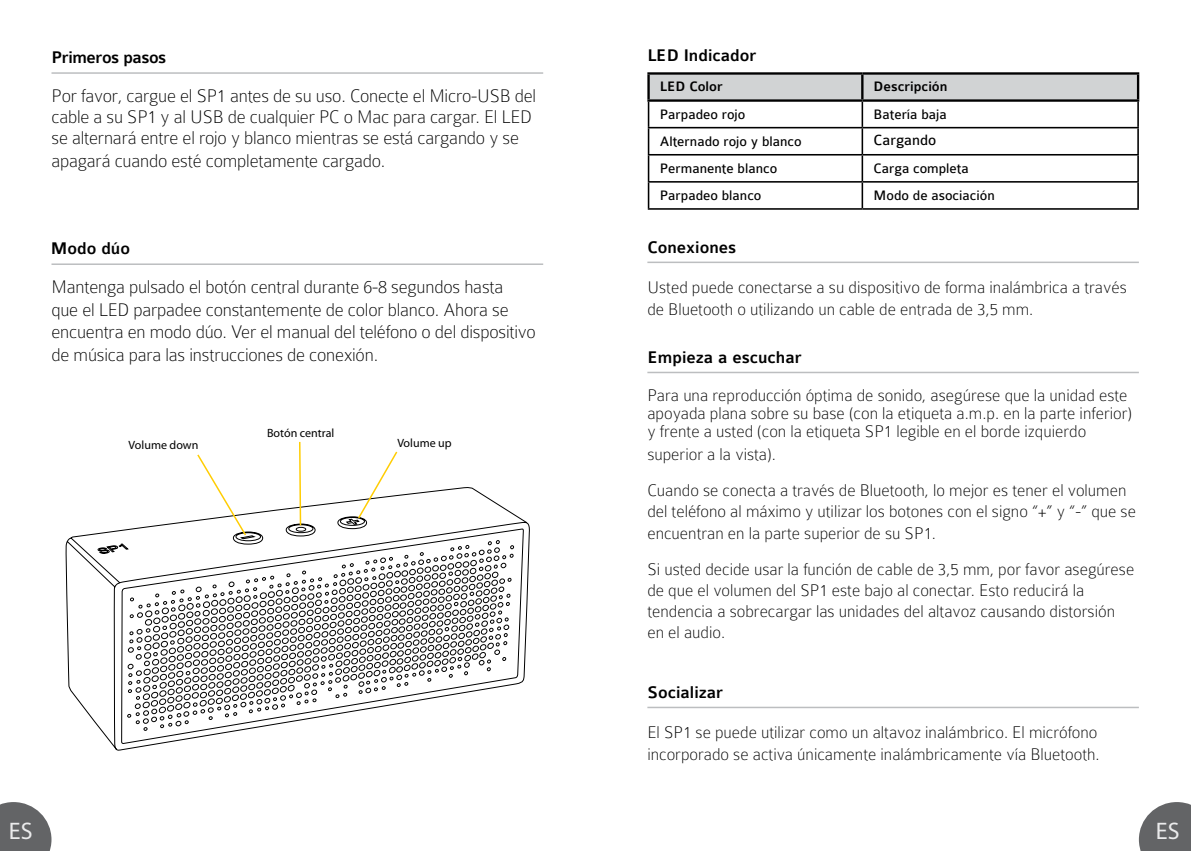
<style>
.page{position:relative;width:1191px;height:851px;background:#fff}
.page>*{position:absolute;margin:0;border:0;box-sizing:border-box;transform-origin:0 0}
.t1{font:24px "Myriad Pro";color:#ebebec}
.t2{font:100 19.5px/21.6px "Colaborate";letter-spacing:-.01em;color:#000}
.t3{font:100 18px/22.5px "Colaborate";color:#000}
.t4{font:500 18px "Colaborate";color:#000}
.t5{font:500 18px "Colaborate";letter-spacing:-.025em;color:#000}
.t6{font:15.6px "Colaborate";color:#000}
.t7{font:14.7px "Colaborate";color:#000}
.t8{font:500 14.7px "Colaborate";color:#000}
.t9{font:12px "Myriad Pro";color:#000}
</style>
<div class="page">
<svg style="left:0;top:802px;width:51px;height:48px;background:#767779"></svg>
<svg style="left:1138px;top:802px;width:53px;height:48px;background:#797a7c"></svg>
<svg style="left:648px;top:75px;width:490px;height:133px"></svg>
<hr style="left:648px;top:208px;width:214px;height:2px;background:#000">
<hr style="left:862px;top:208px;width:276px;height:2px;background:#000">
<hr style="left:647px;top:72px;width:215px;height:3px;background:#000">
<hr style="left:647px;top:75px;width:2px;height:24px;background:#000">
<hr style="left:862px;top:72px;width:277px;height:3px;background:#000">
<hr style="left:861px;top:75px;width:2px;height:24px;background:#000">
<hr style="left:1137px;top:75px;width:2px;height:24px;background:#000">
<hr style="left:647px;top:99px;width:215px;height:3px;background:#000">
<hr style="left:862px;top:99px;width:277px;height:3px;background:#000">
<hr style="left:51px;top:263px;width:492px;height:2px;background:#bcbec0">
<hr style="left:51px;top:72px;width:492px;height:2px;background:#bcbec0">
<hr style="left:647px;top:261px;width:491px;height:2px;background:#bcbec0">
<hr style="left:647px;top:706px;width:491px;height:2px;background:#bcbec0">
<hr style="left:647px;top:371px;width:491px;height:2px;background:#bcbec0">
<svg style="left:65px;top:487px;width:465px;height:264px"></svg>
<svg style="left:97px;top:540px;width:417px;height:190px"></svg>
<svg style="left:146px;top:549px;width:348px;height:171px"></svg>
<svg style="left:248px;top:559px;width:250px;height:139px"></svg>
<svg style="left:196px;top:454px;width:51px;height:83px"></svg>
<hr style="left:299px;top:442px;width:2px;height:83px;background:#ffcd03">
<svg style="left:356px;top:451px;width:43px;height:69px"></svg>
<p class="t5" style="left:51px;top:48px;width:116px">Primeros pasos</p>
<p class="t2" style="left:51px;top:85px;width:486px">Por favor, cargue el SP1 antes de su uso. Conecte el Micro-USB del cable a su SP1 y al USB de cualquier PC o Mac para cargar. El LED se alternará entre el rojo y blanco mientras se está cargando y se apagará cuando esté completamente cargado.</p>
<p class="t4" style="left:647px;top:46px;width:111px">LED Indicador</p>
<p class="t8" style="left:660px;top:79px;width:64px">LED Color</p>
<p class="t8" style="left:873px;top:79px;width:75px">Descripción</p>
<p class="t7" style="left:660px;top:106px;width:87px">Parpadeo rojo</p>
<p class="t7" style="left:873px;top:106px;width:75px">Batería baja</p>
<p class="t7" style="left:660px;top:133px;width:143px">Alternado rojo y blanco</p>
<p class="t6" style="left:873px;top:132px;width:64px">Cargando</p>
<p class="t7" style="left:660px;top:160px;width:119px">Permanente blanco</p>
<p class="t7" style="left:873px;top:160px;width:97px">Carga completa</p>
<p class="t7" style="left:660px;top:187px;width:103px">Parpadeo blanco</p>
<p class="t7" style="left:873px;top:187px;width:123px">Modo de asociación</p>
<p class="t4" style="left:51px;top:239px;width:81px">Modo dúo</p>
<p class="t4" style="left:647px;top:238px;width:90px">Conexiones</p>
<p class="t2" style="left:51px;top:276px;width:486px;line-height:22.5px">Mantenga pulsado el botón central durante 6-8 segundos hasta<br>que el LED parpadee constantemente de color blanco. Ahora se encuentra en modo dúo. Ver el manual del teléfono o del dispositivo de música para las instrucciones de conexión.</p>
<p class="t9" style="left:267px;top:426px;width:69px">Botón central</p>
<p class="t9" style="left:129px;top:438px;width:71px">Volume down</p>
<p class="t9" style="left:397px;top:435px;width:56px">Volume up</p>
<p class="t3" style="left:647px;top:275px;width:481px">Usted puede conectarse a su dispositivo de forma inalámbrica a través de Bluetooth o utilizando un cable de entrada de 3,5 mm.</p>
<p class="t4" style="left:647px;top:348px;width:156px">Empieza a escuchar</p>
<p class="t3" style="left:647px;top:386px;width:486px;line-height:18px">Para una reproducción óptima de sonido, asegúrese que la unidad este apoyada plana sobre su base (con la etiqueta a.m.p. en la parte inferior) y frente a usted (con la etiqueta SP1 legible en el borde izquierdo</p>
<p class="t3" style="left:647px;top:436px;width:480px;line-height:36px">superior a la vista).<br>Cuando se conecta a través de Bluetooth, lo mejor es tener el volumen</p>
<p class="t3" style="left:647px;top:499px;width:490px">del teléfono al máximo y utilizar los botones con el signo “+” y “-” que se encuentran en la parte superior de su SP1.</p>
<p class="t3" style="left:647px;top:559px;width:488px;line-height:21px">Si usted decide usar la función de cable de 3,5 mm, por favor asegúrese de que el volumen del SP1 este bajo al conectar. Esto reducirá la tendencia a sobrecargar las unidades del altavoz causando distorsión en el audio.</p>
<p class="t4" style="left:647px;top:683px;width:77px">Socializar</p>
<p class="t3" style="left:647px;top:720px;width:454px">El SP1 se puede utilizar como un altavoz inalámbrico. El micrófono incorporado se activa únicamente inalámbricamente vía Bluetooth.</p>
<h1 class="t1" style="left:9px;top:815px;width:25px">ES</h1>
<h1 class="t1" style="left:1155px;top:815px;width:25px">ES</h1>
</div>
